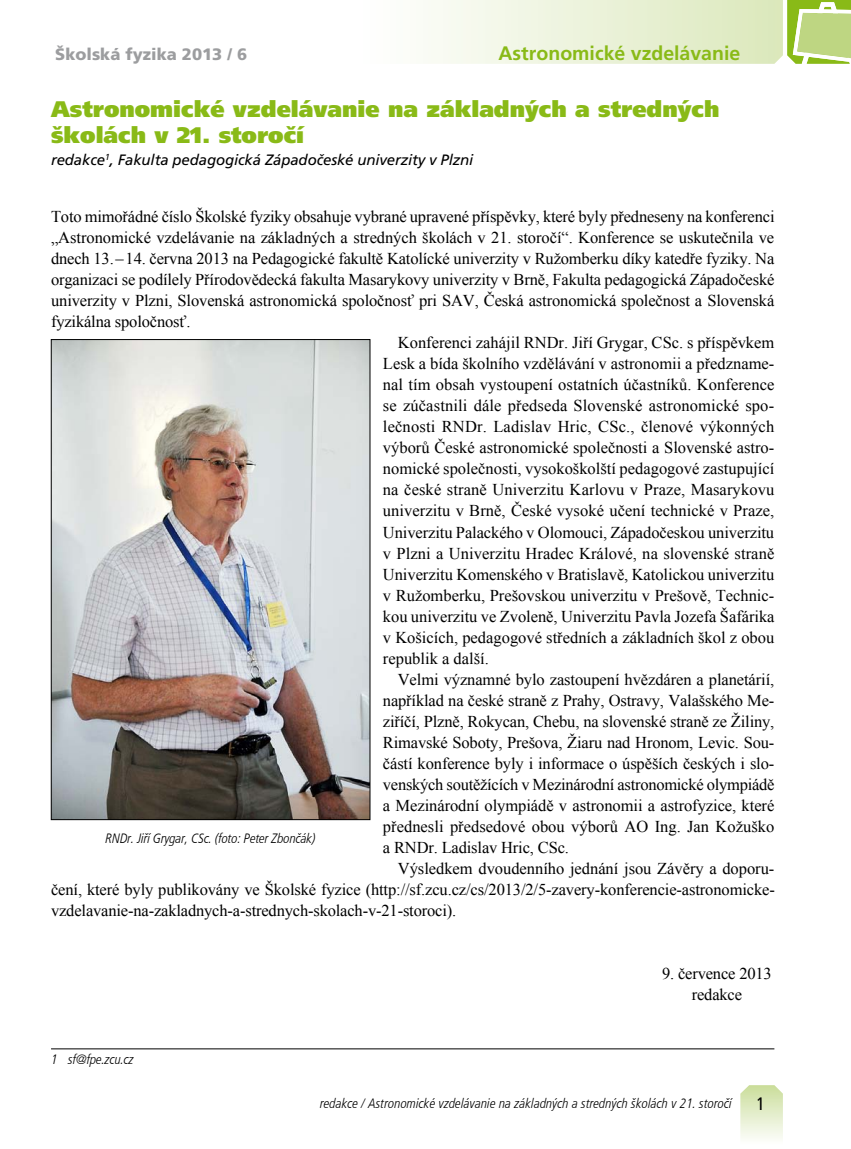
<style>
.page{position:relative;width:851px;height:1149px;background:#fff}
.page>*{position:absolute;margin:0;border:0;box-sizing:border-box;transform-origin:0 0}
.t1{font:900 22.5px/25.5px "Frutiger LT Com";color:#89ba17}
.t2{font:700 19.5px "Frutiger LT Com";color:#89ba17}
.t3{font:condensed 18px "Frutiger LT Com";color:#000}
.t4{font:16.5px/21px "Times New Roman";letter-spacing:-.005em;color:#000;text-align:center}
.t5{font:900 16.5px "Frutiger LT Com";color:#9c9d9f}
.t6{font:italic 15px "Frutiger LT Com";letter-spacing:-.01em;color:#000}
.t7{font:italic 300 condensed 13.5px "Frutiger LT Com";color:#000}
</style>
<div class="page">
<svg style="left:428px;top:0;width:422px;height:64px;background:#e3edca"></svg>
<svg style="left:740px;top:1085px;width:42px;height:54px;background:#e3edcb"></svg>
<hr style="left:51px;top:1048px;width:723px;height:1px;background:#000">
<img style="left:53px;top:341px;width:315px;height:476px">
<div style="left:51px;top:339px;width:319px;height:480px;border:1px solid #000"></div>
<p class="t5" style="left:55px;top:44px;width:193px">Školská fyzika 2013 / 6</p>
<p class="t2" style="left:498px;top:41px;width:243px">Astronomické vzdelávanie</p>
<h1 class="t1" style="left:51px;top:96px;width:669px">Astronomické vzdelávanie na základných a stredných školách v 21. storočí</h1>
<p class="t6" style="left:51px;top:151px;width:424px">redakce<sup>1</sup>, Fakulta pedagogická Západočeské univerzity v Plzni</p>
<p class="t4" style="left:51px;top:206px;width:725px">Toto mimořádné číslo Školské fyziky obsahuje vybrané upravené příspěvky, které byly předneseny na konferenci</p>
<p class="t4" style="left:51px;top:227px;width:724px">„Astronomické vzdelávanie na základných a stredných školách v 21. storočí“. Konference se uskutečnila ve</p>
<p class="t4" style="left:51px;top:248px;width:724px">dnech 13.–14. června 2013 na Pedagogické fakultě Katolícké univerzity v Ružomberku díky katedře fyziky. Na</p>
<p class="t4" style="left:51px;top:269px;width:724px">organizaci se podílely Přírodovědecká fakulta Masarykovy univerzity v Brně, Fakulta pedagogická Západočeské</p>
<p class="t4" style="left:51px;top:290px;width:724px">univerzity v Plzni, Slovenská astronomická spoločnosť pri SAV, Česká astronomická společnost a Slovenská</p>
<p class="t4" style="left:51px;top:311px;width:141px">fyzikálna spoločnosť.</p>
<p class="t4" style="left:398px;top:332px;width:378px">Konferenci zahájil RNDr. Jiří Grygar, CSc. s příspěvkem</p>
<p class="t4" style="left:383px;top:353px;width:393px">Lesk a bída školního vzdělávání v astronomii a předzname-</p>
<p class="t4" style="left:383px;top:374px;width:393px">nal tím obsah vystoupení ostatních účastníků. Konference</p>
<p class="t4" style="left:383px;top:395px;width:393px">se zúčastnili dále předseda Slovenské astronomické spo-</p>
<p class="t4" style="left:383px;top:416px;width:393px">lečnosti RNDr. Ladislav Hric, CSc., členové výkonných</p>
<p class="t4" style="left:383px;top:437px;width:393px">výborů České astronomické společnosti a Slovenské astro-</p>
<p class="t4" style="left:383px;top:458px;width:393px">nomické společnosti, vysokoškolští pedagogové zastupující</p>
<p class="t4" style="left:383px;top:479px;width:393px">na české straně Univerzitu Karlovu v Praze, Masarykovu</p>
<p class="t4" style="left:383px;top:500px;width:393px">univerzitu v Brně, České vysoké učení technické v Praze,</p>
<p class="t4" style="left:383px;top:521px;width:393px">Univerzitu Palackého v Olomouci, Západočeskou univerzitu</p>
<p class="t4" style="left:383px;top:542px;width:393px">v Plzni a Univerzitu Hradec Králové, na slovenské straně</p>
<p class="t4" style="left:383px;top:563px;width:393px">Univerzitu Komenského v Bratislavě, Katolickou univerzitu</p>
<p class="t4" style="left:383px;top:584px;width:393px">v Ružomberku, Prešovskou univerzitu v Prešově, Technic-</p>
<p class="t4" style="left:383px;top:605px;width:393px">kou univerzitu ve Zvoleně, Univerzitu Pavla Jozefa Šafárika</p>
<p class="t4" style="left:383px;top:626px;width:393px">v Košicích, pedagogové středních a základních škol z obou</p>
<p class="t4" style="left:383px;top:647px;width:107px">republik a další.</p>
<p class="t4" style="left:398px;top:668px;width:378px">Velmi významné bylo zastoupení hvězdáren a planetárií,</p>
<p class="t4" style="left:383px;top:689px;width:393px">například na české straně z Prahy, Ostravy, Valašského Me-</p>
<p class="t4" style="left:383px;top:710px;width:393px">ziříčí, Plzně, Rokycan, Chebu, na slovenské straně ze Žiliny,</p>
<p class="t4" style="left:383px;top:731px;width:393px">Rimavské Soboty, Prešova, Žiaru nad Hronom, Levic. Sou-</p>
<p class="t4" style="left:383px;top:752px;width:393px">částí konference byly i informace o úspěších českých i slo-</p>
<p class="t4" style="left:383px;top:773px;width:393px">venských soutěžících v Mezinárodní astronomické olympiádě</p>
<p class="t4" style="left:383px;top:794px;width:393px">a Mezinárodní olympiádě v astronomii a astrofyzice, které</p>
<p class="t4" style="left:383px;top:815px;width:393px">přednesli předsedové obou výborů AO Ing. Jan Kožuško</p>
<p class="t4" style="left:383px;top:836px;width:187px">a RNDr. Ladislav Hric, CSc.</p>
<p class="t4" style="left:398px;top:857px;width:378px">Výsledkem dvoudenního jednání jsou Závěry a doporu-</p>
<p class="t4" style="left:51px;top:878px;width:725px">čení, které byly publikovány ve Školské fyzice (http://sf.zcu.cz/cs/2013/2/5-zavery-konferencie-astronomicke-</p>
<p class="t4" style="left:51px;top:899px;width:406px">vzdelavanie-na-zakladnych-a-strednych-skolach-v-21-storoci).</p>
<p class="t7" style="left:105px;top:830px;width:212px">RNDr. Jiří Grygar, CSc. (foto: Peter Zbončák)</p>
<p class="t7" style="left:51px;top:1051px;width:84px">1 sf@fpe.zcu.cz</p>
<p class="t4" style="left:662px;top:962px;width:111px">9. července 2013 redakce</p>
<p class="t7" style="left:320px;top:1095px;width:413px">redakce / Astronomické vzdelávanie na základných a stredných školách v 21. storočí</p>
<p class="t3" style="left:756px;top:1093px;width:10px">1</p>
</div>
